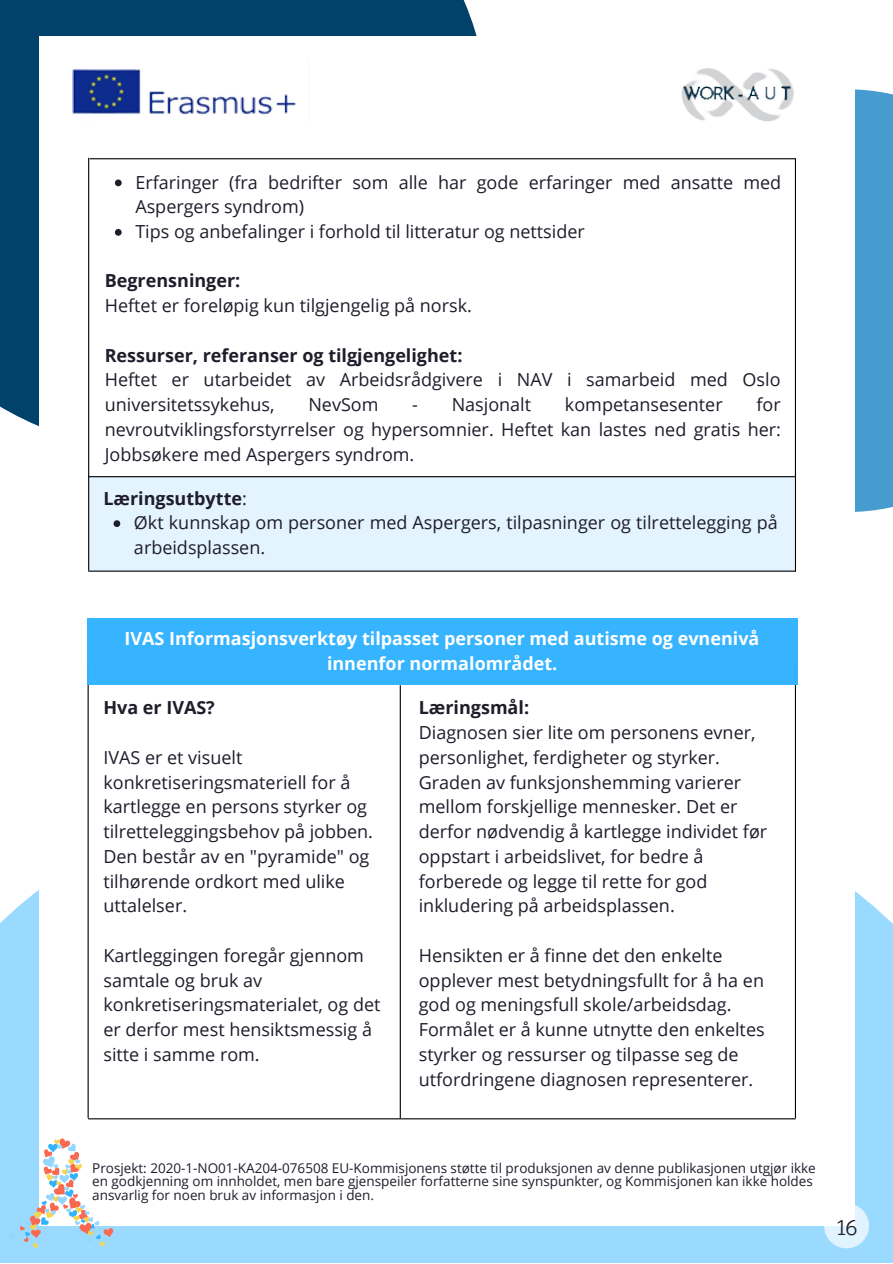
<style>
.page{position:relative;width:893px;height:1264px;background:#fff}
.page>*{position:absolute;margin:0;border:0;box-sizing:border-box;transform-origin:0 0}
.t1{font:21.15px "Souses";color:#1f1c2b}
.t2{font:18px/24.8px "Open Sans";color:#1f1c2b}
.t3{font:700 18px "Open Sans";color:#1f1c2b}
.t4{font:700 18px/24.8px "Open Sans";color:#fff;text-align:center}
.t5{font:13.5px/13.5px "Open Sans";color:#1f1c2b}
.s1{font-weight:400}
</style>
<div class="page">
<div style="left:0;top:890px;width:892px;height:372px;background:#9bdaff"></div>
<div style="left:0;top:0;width:477px;height:426px;background:#004269"></div>
<div style="left:855px;top:89px;width:37px;height:423px;background:#469bcf"></div>
<div style="left:39px;top:36px;width:815px;height:1190px;background:#fff"></div>
<img style="left:72px;top:69px;width:224px;height:46px">
<img style="left:681px;top:68px;width:113px;height:54px">
<svg style="left:7px;top:1136px;width:107px;height:112px"></svg>
<hr style="left:794px;top:159px;width:2px;height:412px;background:#000">
<hr style="left:90px;top:158px;width:706px;height:1px;background:#000">
<svg style="left:824px;top:1203px;width:45px;height:45px;fill:#e0f3ff"></svg>
<div style="left:88px;top:476px;width:705px;height:94px;background:#e3f4ff"></div>
<svg style="left:113px;top:520px;width:7px;height:7px"></svg>
<hr style="left:88px;top:570px;width:707px;height:1px;background:#000">
<hr style="left:88px;top:158px;width:1px;height:412px;background:#000">
<hr style="left:88px;top:476px;width:708px;height:1px;background:#000">
<svg style="left:115px;top:179px;width:7px;height:7px"></svg>
<svg style="left:115px;top:229px;width:7px;height:7px"></svg>
<hr style="left:88px;top:664px;width:1px;height:454px;background:#000">
<hr style="left:794px;top:664px;width:2px;height:454px;background:#000">
<hr style="left:399px;top:685px;width:2px;height:433px;background:#000">
<div style="left:87px;top:618px;width:710px;height:66px;background:#33b3ff"></div>
<hr style="left:88px;top:1118px;width:707px;height:1px;background:#000">
<p class="t2" style="left:135px;top:169px;width:647px">Erfaringer (fra bedrifter som alle har gode erfaringer med ansatte med<br>Aspergers syndrom)<br>Tips og anbefalinger i forhold til litteratur og nettsider</p>
<p class="t3" style="left:105px;top:268px;width:137px">Begrensninger:</p>
<p class="t2" style="left:105px;top:293px;width:368px">Heftet er foreløpig kun tilgjengelig på norsk.</p>
<p class="t3" style="left:105px;top:342px;width:359px">Ressurser, referanser og tilgjengelighet:</p>
<p class="t2" style="left:105px;top:367px;width:677px">Heftet er utarbeidet av Arbeidsrådgivere i NAV i samarbeid med Oslo universitetssykehus,</p>
<p class="t2" style="left:105px;top:392px;width:677px;text-align:justify;text-indent:651px">for nevroutviklingsforstyrrelser og hypersomnier. Heftet kan lastes ned gratis her:<br>Jobbsøkere med Aspergers syndrom.</p>
<p class="t2" style="left:308px;top:392px;width:72px">NevSom</p>
<p class="t2" style="left:412px;top:392px;width:120px">- Nasjonalt</p>
<p class="t2" style="left:565px;top:392px;width:159px">kompetansesenter</p>
<p class="t3" style="left:103px;top:485px;width:145px">Læringsutbytte<span class="s1">:</span></p>
<p class="t2" style="left:134px;top:510px;width:645px">Økt kunnskap om personer med Aspergers, tilpasninger og tilrettelegging på arbeidsplassen.</p>
<p class="t4" style="left:125px;top:625px;width:636px">IVAS Informasjonsverktøy tilpasset personer med autisme og evnenivå innenfor normalområdet.</p>
<p class="t3" style="left:103px;top:695px;width:113px">Hva er IVAS?</p>
<p class="t2" style="left:103px;top:744px;width:271px">IVAS er et visuelt konkretiseringsmateriell for å kartlegge en persons styrker og tilretteleggingsbehov på jobben.<br>Den består av en "pyramide" og tilhørende ordkort med ulike uttalelser.</p>
<p class="t2" style="left:103px;top:942px;width:278px">Kartleggingen foregår gjennom samtale og bruk av konkretiseringsmaterialet, og det er derfor mest hensiktsmessig å sitte i samme rom.</p>
<p class="t3" style="left:419px;top:695px;width:112px">Læringsmål:</p>
<p class="t2" style="left:419px;top:719px;width:350px">Diagnosen sier lite om personens evner, personlighet, ferdigheter og styrker.<br>Graden av funksjonshemming varierer mellom forskjellige mennesker. Det er derfor nødvendig å kartlegge individet før oppstart i arbeidslivet, for bedre å forberede og legge til rette for god inkludering på arbeidsplassen.</p>
<p class="t2" style="left:419px;top:942px;width:347px">Hensikten er å finne det den enkelte opplever mest betydningsfullt for å ha en god og meningsfull skole/arbeidsdag.<br>Formålet er å kunne utnytte den enkeltes styrker og ressurser og tilpasse seg de utfordringene diagnosen representerer.</p>
<p class="t5" style="left:92px;top:1160px;width:725px">Prosjekt: 2020-1-NO01-KA204-076508 EU-Kommisjonens støtte til produksjonen av denne publikasjonen utgjør ikke en godkjenning om innholdet, men bare gjenspeiler forfatterne sine synspunkter, og Kommisjonen kan ikke holdes ansvarlig for noen bruk av informasjon i den.</p>
<p class="t1" style="left:837px;top:1214px;width:22px">16</p>
</div>
